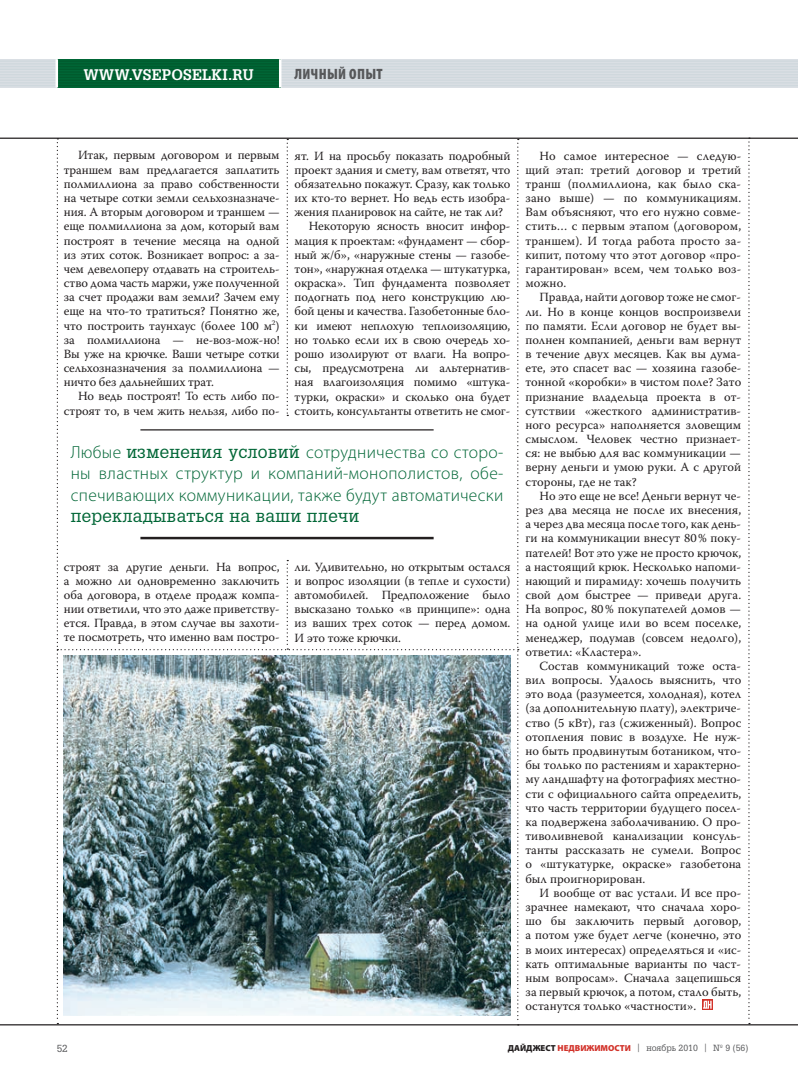
<style>
.page{position:relative;width:798px;height:1088px;background:#fff}
.page>*{position:absolute;margin:0;border:0;box-sizing:border-box;transform-origin:0 0}
.t1{font:300 17.5px/21.2px "Myriad Pro";letter-spacing:.02em;color:#006636;text-align:justify}
.t2{font:17.5px "AG Gloria C";letter-spacing:.02em;color:#006636}
.t3{font:700 15px "AG Gloria C";letter-spacing:.01em;color:#fff}
.t4{font:900 condensed 15px "Myriad Pro";letter-spacing:.02em;color:#57585a}
.t5{font:12.5px/14.1px "Warnock Pro";letter-spacing:-.01em;color:#231f20;text-align:justify}
.t6{font:10px "AG Gloria C";color:#57585a}
.t7{font:8.75px "AG Gloria C";color:#57585a}
.s1{font-family:"AG Gloria C";font-weight:400}
.s2{font-family:"Myriad Pro";font-weight:900;color:#231f20}
.s3{font-family:"Myriad Pro";font-weight:900;color:#d2322a}
.s4{font-family:"Warnock Pro"}
</style>
<div class="page">
<div style="left:0;top:59px;width:797px;height:29px;background:#dadfe4"></div>
<hr style="left:0;top:61px;width:797px;height:1px;background:#cfd8dd">
<hr style="left:0;top:63px;width:797px;height:1px;background:#cfd8dd">
<hr style="left:0;top:66px;width:797px;height:1px;background:#cfd8dd">
<hr style="left:0;top:69px;width:797px;height:1px;background:#cfd8dd">
<hr style="left:0;top:71px;width:797px;height:2px;background:#cfd8dd">
<hr style="left:0;top:74px;width:797px;height:1px;background:#cfd8dd">
<hr style="left:0;top:77px;width:797px;height:1px;background:#cfd8dd">
<hr style="left:0;top:80px;width:797px;height:1px;background:#cfd8dd">
<hr style="left:0;top:82px;width:797px;height:2px;background:#cfd8dd">
<hr style="left:0;top:85px;width:797px;height:1px;background:#cfd8dd">
<div style="left:57px;top:59px;width:223px;height:29px;background:#006636"></div>
<hr style="left:0;top:138px;width:797px;height:1px;background:#231f20">
<hr style="left:57px;top:61px;width:223px;height:1px;background:#005a2d">
<hr style="left:57px;top:63px;width:223px;height:1px;background:#005a2d">
<hr style="left:57px;top:66px;width:223px;height:1px;background:#005a2d">
<hr style="left:57px;top:69px;width:223px;height:1px;background:#005a2d">
<hr style="left:57px;top:71px;width:223px;height:2px;background:#005a2d">
<hr style="left:57px;top:74px;width:223px;height:1px;background:#005a2d">
<hr style="left:57px;top:77px;width:223px;height:1px;background:#005a2d">
<hr style="left:57px;top:80px;width:223px;height:1px;background:#005a2d">
<hr style="left:57px;top:82px;width:223px;height:2px;background:#005a2d">
<hr style="left:57px;top:85px;width:223px;height:1px;background:#005a2d">
<hr style="left:55px;top:59px;width:3px;height:29px;background:#fff">
<hr style="left:279px;top:59px;width:2px;height:29px;background:#fff">
<hr style="left:0;top:1024px;width:797px;height:1px;background:#231f20">
<svg style="left:748px;top:138px;width:1px;height:886px"></svg>
<svg style="left:702px;top:999px;width:10px;height:11px"></svg>
<svg style="left:702px;top:1001px;width:9px;height:8px"></svg>
<svg style="left:57px;top:138px;width:461px;height:887px"></svg>
<p class="t3" style="left:83px;top:69px;width:171px">WWW.VSEPOSELKI.RU</p>
<p class="t4" style="left:294px;top:69px;width:90px">ЛИЧНЫЙ ОПЫТ</p>
<p class="t5" style="left:64px;top:149px;width:217px;text-indent:14px">Итак, первым договором и первым траншем вам предлагается заплатить полмиллиона за право собственности на четыре сотки земли сельхозназначе&shy;ния. А вторым договором и траншем — еще полмиллиона за дом, который вам построят в течение месяца на одной из этих соток. Возникает вопрос: а за&shy;чем девелоперу отдавать на строитель&shy;ство дома часть маржи, уже полученной за счет продажи вам земли? Зачем ему еще на что-то тратиться? Понятно же, что построить таунхаус (более 100 м<sup>2</sup>) за полмиллиона — не-воз-мож-но!<br>Вы уже на крючке. Ваши четыре сотки сельхозназначения за полмиллиона — ничто без дальнейших трат.</p>
<p class="t5" style="left:64px;top:390px;width:217px;text-align:right">Но ведь построят! То есть либо по&shy;строят то, в чем жить нельзя, либо по-</p>
<p class="t5" style="left:294px;top:149px;width:217px">ят. И на просьбу показать подробный</p>
<p class="t5" style="left:294px;top:163px;width:217px">проект здания и смету, вам ответят, что</p>
<p class="t5" style="left:294px;top:178px;width:217px">обязательно покажут. Сразу, как только</p>
<p class="t5" style="left:294px;top:192px;width:217px">их кто-то вернет. Но ведь есть изобра-</p>
<p class="t5" style="left:294px;top:206px;width:210px">жения планировок на сайте, не так ли?</p>
<p class="t5" style="left:309px;top:220px;width:203px">Некоторую ясность вносит инфор-</p>
<p class="t5" style="left:294px;top:234px;width:217px">мация к проектам: «фундамент — сбор-</p>
<p class="t5" style="left:294px;top:248px;width:217px">ный ж/б», «наружные стены — газобе-</p>
<p class="t5" style="left:294px;top:263px;width:217px">тон», «наружная отделка — штукатурка,</p>
<p class="t5" style="left:294px;top:277px;width:217px">окраска». Тип фундамента позволяет</p>
<p class="t5" style="left:294px;top:291px;width:217px">подогнать под него конструкцию лю-</p>
<p class="t5" style="left:294px;top:305px;width:217px">бой цены и качества. Газобетонные бло-</p>
<p class="t5" style="left:294px;top:319px;width:217px">ки имеют неплохую теплоизоляцию,</p>
<p class="t5" style="left:294px;top:334px;width:217px">но только если их в свою очередь хо-</p>
<p class="t5" style="left:294px;top:348px;width:217px">рошо изолируют от влаги. На вопро-</p>
<p class="t5" style="left:294px;top:362px;width:217px">сы, предусмотрена ли альтернатив-</p>
<p class="t5" style="left:294px;top:376px;width:217px">ная влагоизоляция помимо «штука-</p>
<p class="t5" style="left:294px;top:390px;width:217px">турки, окраски» и сколько она будет</p>
<p class="t5" style="left:294px;top:404px;width:217px">стоить, консультанты ответить не смог-</p>
<h1 class="t1" style="left:71px;top:443px;width:434px">Любые <span class="s1">изменения условий</span> сотрудничества со сторо&shy;ны властных структур и компаний-монополистов, обе&shy;спечивающих коммуникации, также будут автоматически</h1>
<h1 class="t2" style="left:71px;top:509px;width:290px">перекладываться на ваши плечи</h1>
<p class="t5" style="left:64px;top:560px;width:217px">строят за другие деньги. На вопрос, а можно ли одновременно заключить оба договора, в отделе продаж компа&shy;нии ответили, что это даже приветству&shy;ется. Правда, в этом случае вы захоти&shy;те посмотреть, что именно вам постро-</p>
<p class="t5" style="left:294px;top:560px;width:217px">ли. Удивительно, но открытым остался и вопрос изоляции (в тепле и сухости) автомобилей. Предположение было высказано только «в принципе»: одна из ваших трех соток — перед домом.<br>И это тоже крючки.</p>
<p class="t5" style="left:525px;top:149px;width:217px;text-indent:14px">Но самое интересное — следую&shy;щий этап: третий договор и третий транш (полмиллиона, как было ска&shy;зано выше) — по коммуникациям.<br>Вам объясняют, что его нужно совме&shy;стить… с первым этапом (договором, траншем). И тогда работа просто за&shy;кипит, потому что этот договор «про&shy;гарантирован» всем, чем только воз&shy;можно.</p>
<p class="t5" style="left:525px;top:291px;width:217px;text-indent:14px">Правда, найти договор тоже не смог&shy;ли. Но в конце концов воспроизвели по памяти. Если договор не будет вы&shy;полнен компанией, деньги вам вернут в течение двух месяцев. Как вы дума&shy;ете, это спасет вас — хозяина газобе&shy;тонной «коробки» в чистом поле? Зато признание владельца проекта в от&shy;сутствии «жесткого административ&shy;ного ресурса» наполняется зловещим смыслом. Человек честно признает&shy;ся: не выбью для вас коммуникации — верну деньги и умою руки. А с другой стороны, где не так?</p>
<p class="t5" style="left:525px;top:489px;width:217px;text-indent:14px">Но это еще не все! Деньги вернут че&shy;рез два месяца не после их внесения, а через два месяца после того, как день&shy;ги на коммуникации внесут 80 % поку&shy;пателей! Вот это уже не просто крючок, а настоящий крюк. Несколько напоми&shy;нающий и пирамиду: хочешь получить свой дом быстрее — приведи друга.<br>На вопрос, 80 % покупателей домов — на одной улице или во всем поселке, менеджер, подумав (совсем недолго), ответил: «Кластера».</p>
<p class="t5" style="left:525px;top:660px;width:217px;text-indent:14px">Состав коммуникаций тоже оста&shy;вил вопросы. Удалось выяснить, что это вода (разумеется, холодная), котел (за дополнительную плату), электриче&shy;ство (5 кВт), газ (сжиженный). Вопрос отопления повис в воздухе. Не нуж&shy;но быть продвинутым ботаником, что&shy;бы только по растениям и характерно&shy;му ландшафту на фотографиях местно&shy;сти с официального сайта определить, что часть территории будущего посел&shy;ка подвержена заболачиванию. О про&shy;тиволивневой канализации консуль&shy;танты рассказать не сумели. Вопрос о «штукатурке, окраске» газобетона был проигнорирован.</p>
<p class="t5" style="left:525px;top:886px;width:217px;text-indent:14px">И вообще от вас устали. И все про&shy;зрачнее намекают, что сначала хоро&shy;шо бы заключить первый договор, а потом уже будет легче (конечно, это в моих интересах) определяться и «ис&shy;кать оптимальные варианты по част&shy;ным вопросам». Сначала зацепишься за первый крючок, а потом, стало быть, останутся только «частности».</p>
<p class="t6" style="left:57px;top:1044px;width:13px">52</p>
<p class="t7" style="left:507px;top:1044px;width:242px"><span class="s2">ДАЙДЖЕСТ</span> <span class="s3">НЕДВИЖИМОСТИ</span> <span class="s4">|</span> ноябрь 2010 <span class="s4">|</span> № 9 (56)</p>
</div>
